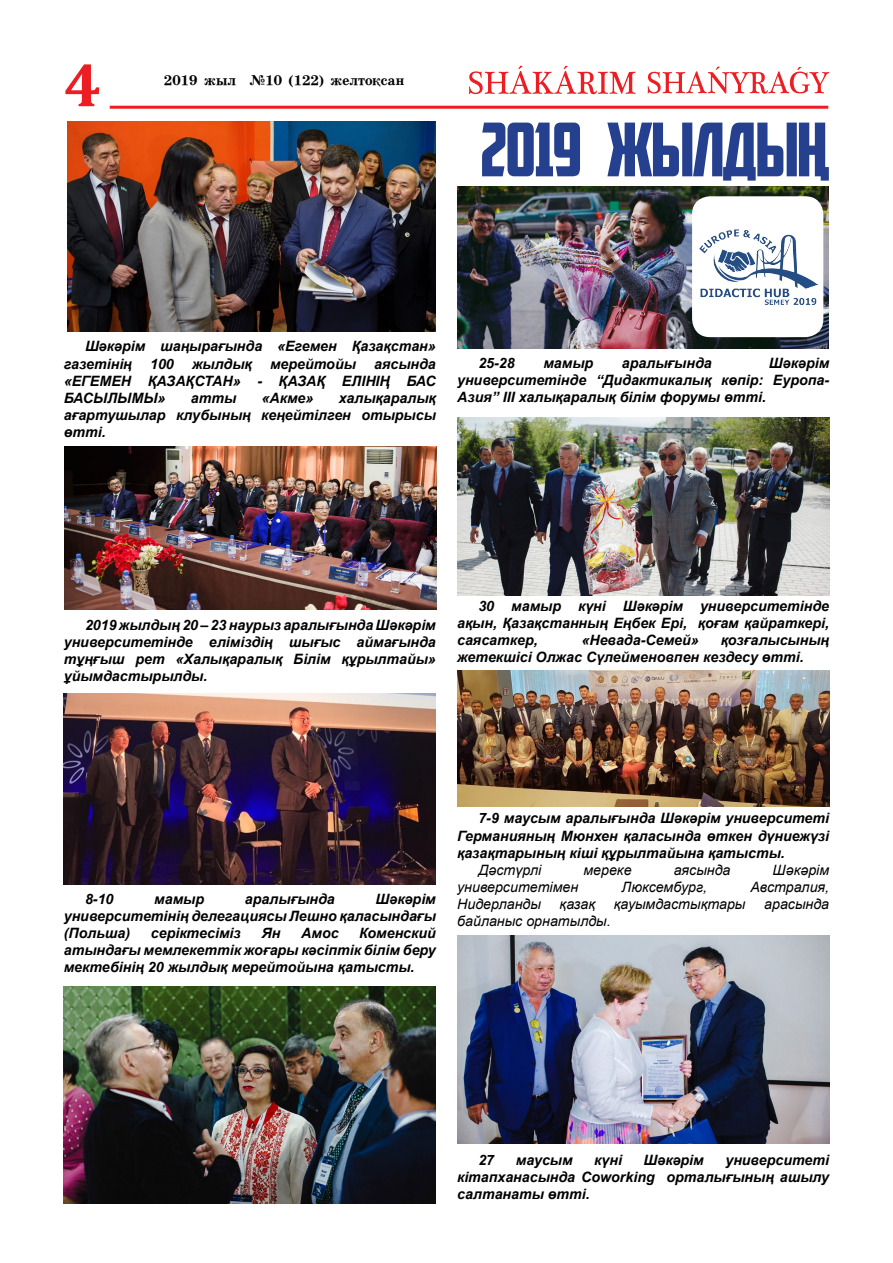
<style>
.page{position:relative;width:893px;height:1263px;background:#fff}
.page>*{position:absolute;margin:0;border:0;box-sizing:border-box;transform-origin:0 0}
.t1{font:74.1px "KZ American Captain";letter-spacing:-.03em;color:#25408f;scale:.95 1}
.t2{font:700 62.4px "Cambria";color:#ed1d24}
.t3{font:italic 700 14.25px/17.1px "Arial";color:#000;text-align:justify}
.t4{font:italic 14.25px "Arial";color:#000}
.t5{font:700 13.5px "School Book.kz";color:#000}
</style>
<div class="page">
<hr style="left:110px;top:106px;width:718px;height:3px;background:#ed1d24">
<svg style="left:469px;top:66px;width:167px;height:28px"></svg>
<svg style="left:648px;top:67px;width:181px;height:27px"></svg>
<img style="left:64px;top:693px;width:372px;height:191px">
<img style="left:65px;top:446px;width:372px;height:164px">
<img style="left:64px;top:987px;width:371px;height:216px">
<img style="left:457px;top:186px;width:372px;height:163px">
<img style="left:457px;top:670px;width:372px;height:136px">
<img style="left:457px;top:935px;width:372px;height:208px">
<img style="left:457px;top:417px;width:372px;height:179px">
<img style="left:67px;top:122px;width:369px;height:210px">
<div style="left:692px;top:196px;width:131px;height:141px;background:#fff;border-radius:18px"></div>
<img style="left:699px;top:230px;width:118px;height:75px">
<h2 class="t2" style="left:64px;top:47px;width:39px">4</h2>
<p class="t5" style="left:164px;top:73px;width:242px">2019 жыл №10 (122) желтоқсан</p>
<h1 class="t1" style="left:480px;top:110px;width:369px">2019 жылдың</h1>
<p class="t3" style="left:64px;top:338px;width:374px;text-indent:21px">Шәкәрім шаңырағында «Егемен Қазақстан» газетінің</p>
<p class="t3" style="left:64px;top:355px;width:374px;text-indent:310px">аясында «ЕГЕМЕН ҚАЗАҚСТАН» - ҚАЗАҚ ЕЛІНІҢ БАС БАСЫЛЫМЫ»</p>
<p class="t3" style="left:150px;top:355px;width:25px">100</p>
<p class="t3" style="left:192px;top:355px;width:61px">жылдық</p>
<p class="t3" style="left:270px;top:355px;width:87px">мерейтойы</p>
<p class="t3" style="left:191px;top:390px;width:47px">атты</p>
<p class="t3" style="left:262px;top:390px;width:53px">«Акме»</p>
<p class="t3" style="left:64px;top:390px;width:374px;text-indent:275px">халықаралық ағартушылар клубының кеңейтілген отырысы өтті.</p>
<p class="t3" style="left:478px;top:355px;width:38px">25-28</p>
<p class="t3" style="left:543px;top:355px;width:51px">мамыр</p>
<p class="t3" style="left:622px;top:355px;width:91px">аралығында</p>
<p class="t3" style="left:457px;top:355px;width:374px;text-indent:312px">Шәкәрім университетінде “Дидактикалық көпір: Еуропа-Азия” ІІІ халықаралық білім форумы өтті.</p>
<p class="t3" style="left:64px;top:617px;width:374px;text-indent:21px">2019 жылдың 20 – 23 наурыз аралығында Шәкәрім университетінде еліміздің шығыс аймағында тұңғыш рет «Халықаралық Білім құрылтайы» ұйымдастырылды.</p>
<p class="t3" style="left:457px;top:598px;width:374px;text-indent:21px">30 мамыр күні Шәкәрім университетінде ақын, Қазақстанның Еңбек Ері, қоғам қайраткері, саясаткер,</p>
<p class="t3" style="left:581px;top:632px;width:119px">«Невада-Семей»</p>
<p class="t3" style="left:457px;top:632px;width:374px;text-indent:264px">қозғалысының жетекшісі Олжас Сүлейменовпен кездесу өтті.</p>
<p class="t3" style="left:85px;top:890px;width:30px">8-10</p>
<p class="t3" style="left:154px;top:890px;width:51px">мамыр</p>
<p class="t3" style="left:245px;top:890px;width:91px">аралығында</p>
<p class="t3" style="left:64px;top:890px;width:374px;text-indent:312px">Шəкəрім университетінің делегациясы Лешно қаласындағы (Польша)</p>
<p class="t3" style="left:64px;top:925px;width:374px;text-indent:296px">Коменский атындағы мемлекеттік жоғары кəсіптік білім беру мектебінің 20 жылдық мерейтойына қатысты.</p>
<p class="t3" style="left:151px;top:925px;width:91px">серіктесіміз</p>
<p class="t3" style="left:261px;top:925px;width:20px">Ян</p>
<p class="t3" style="left:301px;top:925px;width:39px">Амос</p>
<p class="t3" style="left:457px;top:810px;width:374px;text-indent:21px">7-9 маусым аралығында Шәкәрім университеті Германияның Мюнхен қаласында өткен дүниежүзі қазақтарының кіші құрылтайына қатысты.</p>
<p class="t4" style="left:478px;top:860px;width:64px">Дәстүрлі</p>
<p class="t4" style="left:583px;top:860px;width:50px">мереке</p>
<p class="t4" style="left:674px;top:860px;width:58px">аясында</p>
<p class="t4" style="left:773px;top:860px;width:58px">Шәкәрім</p>
<p class="t4" style="left:457px;top:878px;width:123px">университетімен</p>
<p class="t4" style="left:622px;top:878px;width:87px">Люксембург,</p>
<p class="t4" style="left:750px;top:878px;width:80px">Австралия,</p>
<p class="t4" style="left:457px;top:895px;width:85px">Нидерланды</p>
<p class="t4" style="left:560px;top:895px;width:37px">қазақ</p>
<p class="t4" style="left:614px;top:895px;width:133px">қауымдастықтары</p>
<p class="t4" style="left:764px;top:895px;width:67px">арасында</p>
<p class="t4" style="left:457px;top:912px;width:155px">байланыс орнатылды.</p>
<p class="t3" style="left:478px;top:1152px;width:17px">27</p>
<p class="t3" style="left:516px;top:1152px;width:58px">маусым</p>
<p class="t3" style="left:594px;top:1152px;width:29px">күні</p>
<p class="t3" style="left:644px;top:1152px;width:62px">Шәкәрім</p>
<p class="t3" style="left:457px;top:1152px;width:374px;text-indent:268px">университеті кітапханасында Coworking орталығының ашылу салтанаты өтті.</p>
</div>
